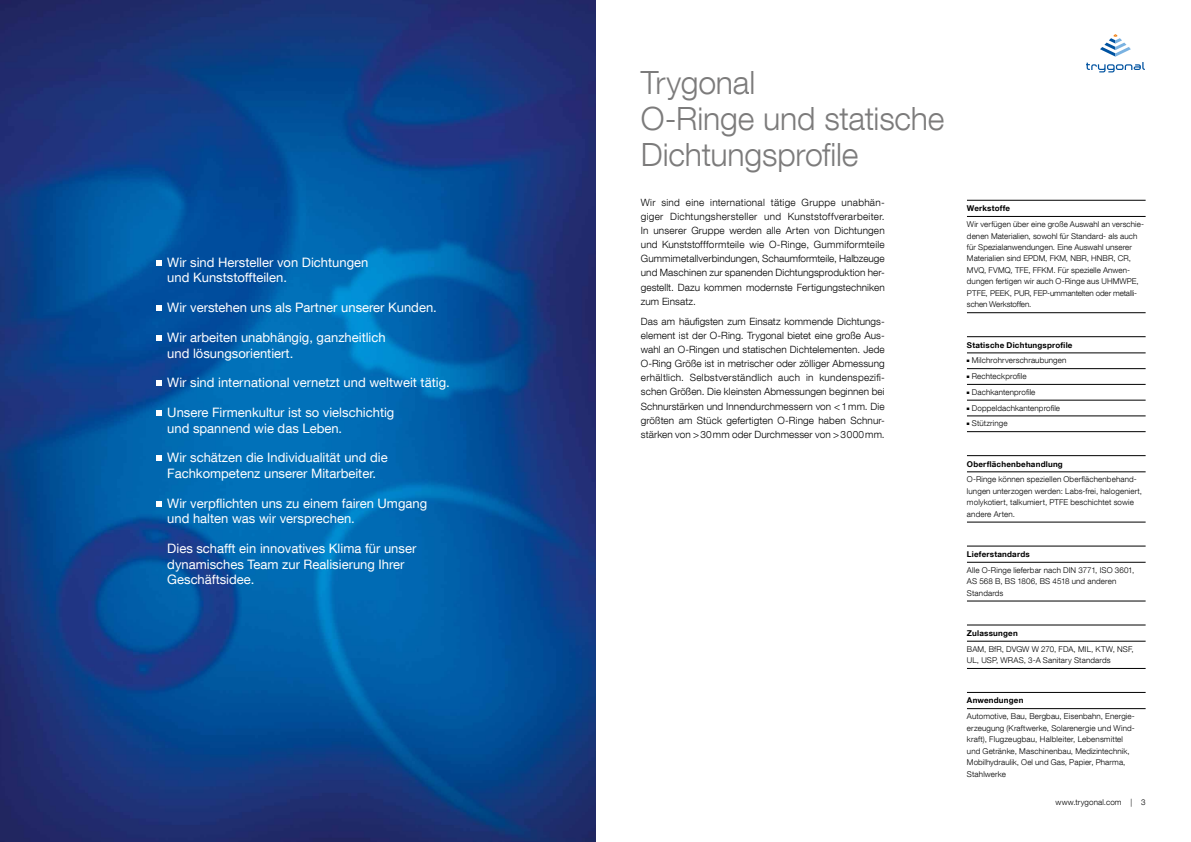
<style>
.page{position:relative;width:1191px;height:842px;background:#fff}
.page>*{position:absolute;margin:0;border:0;box-sizing:border-box;transform-origin:0 0}
.t1{font:300 32px/36px "Helvetica Neue LT Com";letter-spacing:-.005em;color:#7c7b7b}
.t2{font:13px/15.6px "Helvetica Neue LT Com";color:#fff}
.t3{font:300 10px/14.2px "Helvetica Neue LT Com";letter-spacing:.01em;color:#000;text-align:justify}
.t4{font:300 8px/11.5px "Helvetica Neue LT Com";letter-spacing:.015em;color:#000}
.t5{font:700 8px "Helvetica Neue LT Com";letter-spacing:.025em;color:#000}
</style>
<div class="page">
<svg style="left:1086px;top:34px;width:58px;height:38px"></svg>
<img style="left:0;top:0;width:595px;height:842px">
<hr style="left:967px;top:200px;width:178px;height:1px;background:#000">
<hr style="left:967px;top:216px;width:178px;height:1px;background:#000">
<hr style="left:967px;top:313px;width:178px;height:1px;background:#000">
<hr style="left:967px;top:336px;width:178px;height:1px;background:#000">
<hr style="left:967px;top:353px;width:178px;height:1px;background:#000">
<hr style="left:967px;top:368px;width:178px;height:1px;background:#000">
<hr style="left:967px;top:384px;width:178px;height:1px;background:#000">
<hr style="left:967px;top:400px;width:178px;height:1px;background:#000">
<hr style="left:967px;top:416px;width:178px;height:1px;background:#000">
<hr style="left:967px;top:431px;width:178px;height:1px;background:#000">
<hr style="left:967px;top:455px;width:178px;height:1px;background:#000">
<hr style="left:967px;top:472px;width:178px;height:1px;background:#000">
<hr style="left:967px;top:522px;width:178px;height:1px;background:#000">
<hr style="left:967px;top:546px;width:178px;height:1px;background:#000">
<hr style="left:967px;top:562px;width:178px;height:1px;background:#000">
<hr style="left:967px;top:601px;width:178px;height:1px;background:#000">
<hr style="left:967px;top:624px;width:178px;height:1px;background:#000">
<hr style="left:967px;top:641px;width:178px;height:1px;background:#000">
<hr style="left:967px;top:668px;width:178px;height:1px;background:#000">
<hr style="left:967px;top:692px;width:178px;height:1px;background:#000">
<hr style="left:967px;top:708px;width:178px;height:1px;background:#000">
<svg style="left:156px;top:260px;width:5px;height:5px"></svg>
<svg style="left:156px;top:306px;width:5px;height:5px"></svg>
<svg style="left:156px;top:335px;width:5px;height:5px"></svg>
<svg style="left:156px;top:381px;width:5px;height:5px"></svg>
<svg style="left:156px;top:410px;width:5px;height:6px"></svg>
<svg style="left:156px;top:456px;width:5px;height:5px"></svg>
<svg style="left:156px;top:501px;width:5px;height:5px"></svg>
<h2 class="t2" style="left:167px;top:254px;width:203px">Wir sind Hersteller von Dichtungen und Kunststoffteilen.</h2>
<h2 class="t2" style="left:167px;top:299px;width:271px">Wir verstehen uns als Partner unserer Kunden.</h2>
<h2 class="t2" style="left:167px;top:329px;width:220px">Wir arbeiten unabhängig, ganzheitlich und lösungsorientiert.</h2>
<h2 class="t2" style="left:167px;top:375px;width:284px">Wir sind international vernetzt und weltweit tätig.</h2>
<h2 class="t2" style="left:167px;top:404px;width:229px">Unsere Firmenkultur ist so vielschichtig und spannend wie das Leben.</h2>
<h2 class="t2" style="left:167px;top:450px;width:222px">Wir schätzen die Individualität und die<br>Fachkompetenz unserer Mitarbeiter.</h2>
<h2 class="t2" style="left:167px;top:495px;width:261px">Wir verpflichten uns zu einem fairen -Umgang und halten was wir versprechen.</h2>
<h2 class="t2" style="left:167px;top:540px;width:250px">Dies schafft ein innovatives Klima für unser dynamisches Team zur Realisierung Ihrer<br>Geschäftsidee.</h2>
<h1 class="t1" style="left:641px;top:64px;width:305px">Trygonal<br>O-Ringe und statische<br>Dichtungsprofile</h1>
<p class="t3" style="left:641px;top:195px;width:245px">Wir sind eine international tätige Gruppe unabhän&shy;giger Dichtungshersteller und Kunststoffverarbeiter.<br>In unserer Gruppe werden alle Arten von Dichtungen und Kunststoffformteile wie O-Ringe, Gummiformteile Gummimetallverbindungen, Schaumformteile, Halbzeuge und Maschinen zur spanenden Dichtungsproduktion her&shy;gestellt. Dazu kommen modernste Fertigungstechniken zum Einsatz.</p>
<p class="t3" style="left:641px;top:314px;width:245px;text-align:left">Das am häufigsten zum Einsatz kommende Dichtungs&shy;element ist der O-Ring. Trygonal bietet eine große Aus&shy;wahl an O-Ringen und statischen Dichtelementen. Jede O-Ring Größe ist in metrischer oder zölliger Abmessung erhältlich. Selbstverständlich auch in kundenspezifi&shy;schen Größen. Die kleinsten Abmessungen beginnen bei Schnurstärken und Innendurchmessern von &lt;1mm. Die größten am Stück gefertigten O-Ringe haben Schnur&shy;stärken von &gt;30mm oder Durchmesser von &gt;3000mm.</p>
<p class="t5" style="left:967px;top:203px;width:45px">Werkstoffe</p>
<p class="t4" style="left:967px;top:218px;width:179px">Wir verfügen über eine große Auswahl an verschie&shy;denen Materialien, sowohl für Standard- als auch für Spezialanwendungen. Eine Auswahl unserer Materialien sind EPDM, FKM, NBR, HNBR, CR, MVQ, FVMQ, TFE, FFKM. Für spezielle Anwen&shy;dungen fertigen wir auch O-Ringe aus UHMWPE, PTFE, PEEK, PUR, FEP-ummantelten oder metalli&shy;schen Werkstoffen.</p>
<p class="t5" style="left:967px;top:340px;width:107px">Statische Dichtungsprofile</p>
<p class="t4" style="left:967px;top:355px;width:101px">■ Milchrohrverschraubungen</p>
<p class="t4" style="left:967px;top:370px;width:61px">■ Rechteckprofile</p>
<p class="t4" style="left:967px;top:386px;width:70px">■ Dachkantenprofile</p>
<p class="t4" style="left:967px;top:402px;width:95px">■ Doppeldachkantenprofile</p>
<p class="t4" style="left:967px;top:418px;width:42px">■ Stützringe</p>
<p class="t5" style="left:967px;top:459px;width:97px">Oberflächenbehandlung</p>
<p class="t4" style="left:967px;top:474px;width:177px">O-Ringe können speziellen Oberflächenbehand&shy;lungen unterzogen werden: Labs-frei, halogeniert, molykotiert, talkumiert, PTFE beschichtet sowie andere Arten.</p>
<p class="t5" style="left:967px;top:549px;width:64px">Lieferstandards</p>
<p class="t4" style="left:967px;top:564px;width:169px">Alle O-Ringe lieferbar nach DIN 3771, ISO 3601,<br>AS 568 B, BS 1806, BS 4518 und anderen<br>Standards</p>
<p class="t5" style="left:967px;top:628px;width:52px">Zulassungen</p>
<p class="t4" style="left:967px;top:643px;width:168px">BAM, BfR, DVGW W 270, FDA, MIL, KTW, NSF,<br>UL, USP, WRAS, 3-A Sanitary Standards</p>
<p class="t5" style="left:967px;top:695px;width:58px">Anwendungen</p>
<p class="t4" style="left:967px;top:710px;width:169px">Automotive, Bau, Bergbau, Eisenbahn, Energie&shy;erzeugung (Kraftwerke, Solarenergie und Wind&shy;kraft), Flugzeugbau, Halbleiter, Lebensmittel und Getränke, Maschinenbau, Medizintechnik, Mobilhydraulik, Oel und Gas, Papier, Pharma, Stahlwerke</p>
<p class="t4" style="left:1055px;top:796px;width:92px">www.trygonal.com | 3</p>
</div>
